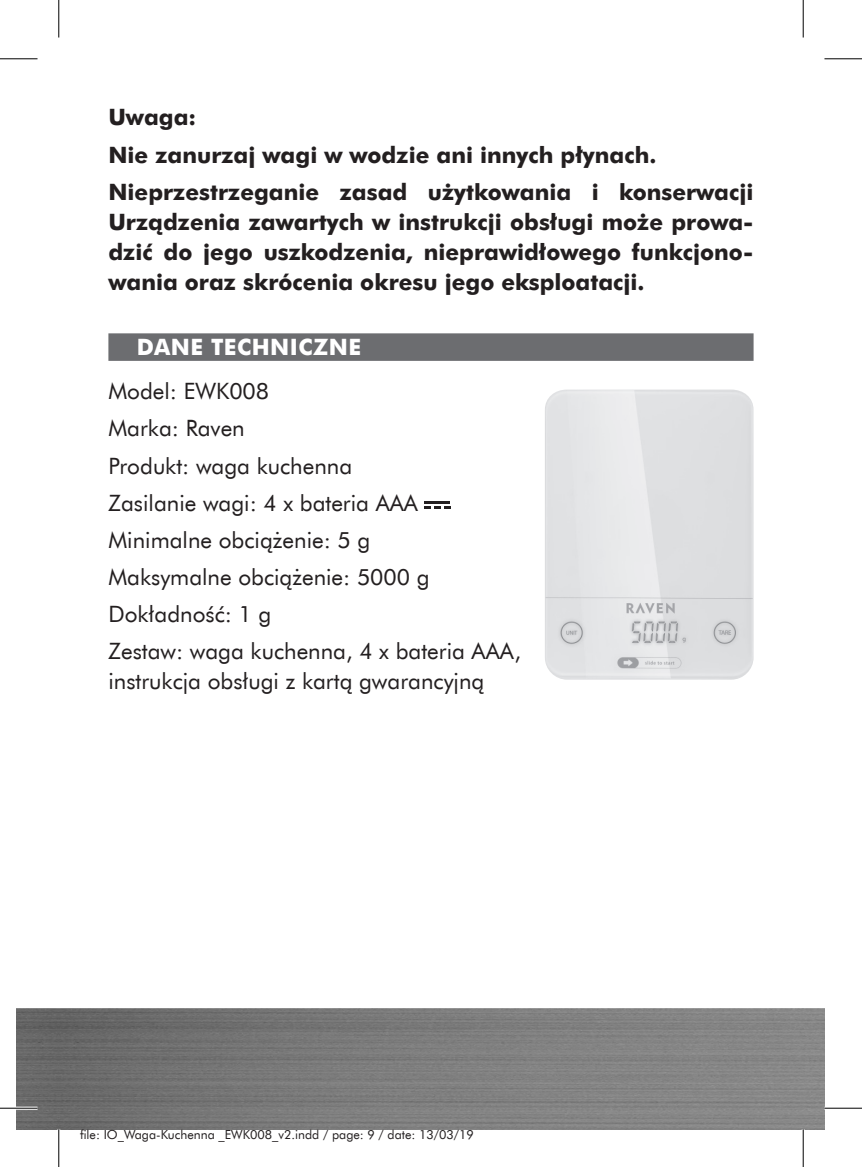
<style>
.page{position:relative;width:862px;height:1167px;background:#fff}
.page>*{position:absolute;margin:0;border:0;box-sizing:border-box;transform-origin:0 0}
.t1{font:700 22.5px/37px "Futura EU";color:#231f20}
.t2{font:22.5px/37px "Futura EU";color:#231f20}
.t3{font:700 22.5px "Futura EU";letter-spacing:.02em;color:#fff}
.t4{font:12.5px "Futura EU";color:#231f20}
</style>
<div class="page">
<img style="left:16px;top:1008px;width:808px;height:121px">
<div style="left:108px;top:333px;width:645px;height:28px;background:#6c6d70"></div>
<hr style="left:424px;top:501px;width:26px;height:2px;background:#231f20">
<svg style="left:424px;top:506px;width:26px;height:2px"></svg>
<img style="left:545px;top:389px;width:208px;height:290px">
<hr style="left:0;top:1106px;width:38px;height:3px;background:#fff">
<hr style="left:0;top:58px;width:38px;height:1px;background:#000">
<hr style="left:824px;top:58px;width:38px;height:1px;background:#000">
<hr style="left:0;top:1107px;width:38px;height:1px;background:#000">
<hr style="left:824px;top:1107px;width:38px;height:1px;background:#000">
<hr style="left:58px;top:0;width:1px;height:37px;background:#000">
<hr style="left:58px;top:1129px;width:1px;height:37px;background:#000">
<hr style="left:802px;top:0;width:1px;height:37px;background:#000">
<hr style="left:802px;top:1129px;width:1px;height:37px;background:#000">
<p class="t1" style="left:108px;top:100px;width:646px">Uwaga:<br>Nie zanurzaj wagi w wodzie ani innych płynach.<br>Nieprzestrzeganie zasad użytkowania i konserwacji</p>
<p class="t1" style="left:108px;top:207px;width:646px;line-height:30px;text-align:justify">Urządzenia zawartych w instrukcji obsługi może prowa&shy;dzić do jego uszkodzenia, nieprawidłowego funkcjono&shy;wania oraz skrócenia okresu jego eksploatacji.</p>
<p class="t3" style="left:137px;top:333px;width:226px">DANE TECHNICZNE</p>
<p class="t2" style="left:108px;top:373px;width:414px">Model: EWK008<br>Marka: Raven<br>Produkt: waga kuchenna<br>Zasilanie wagi: 4 x bateria AAA<br>Minimalne obciążenie: 5 g<br>Maksymalne obciążenie: 5000 g<br>Dokładność: 1 g<br>Zestaw: waga kuchenna, 4 x bateria AAA,</p>
<p class="t2" style="left:108px;top:663px;width:377px">instrukcja obsługi z kartą gwarancyjną</p>
<p class="t4" style="left:80px;top:1126px;width:395px">file: IO_Waga-Kuchenna _EWK008_v2.indd / page: 9 / date: 13/03/19</p>
</div>
